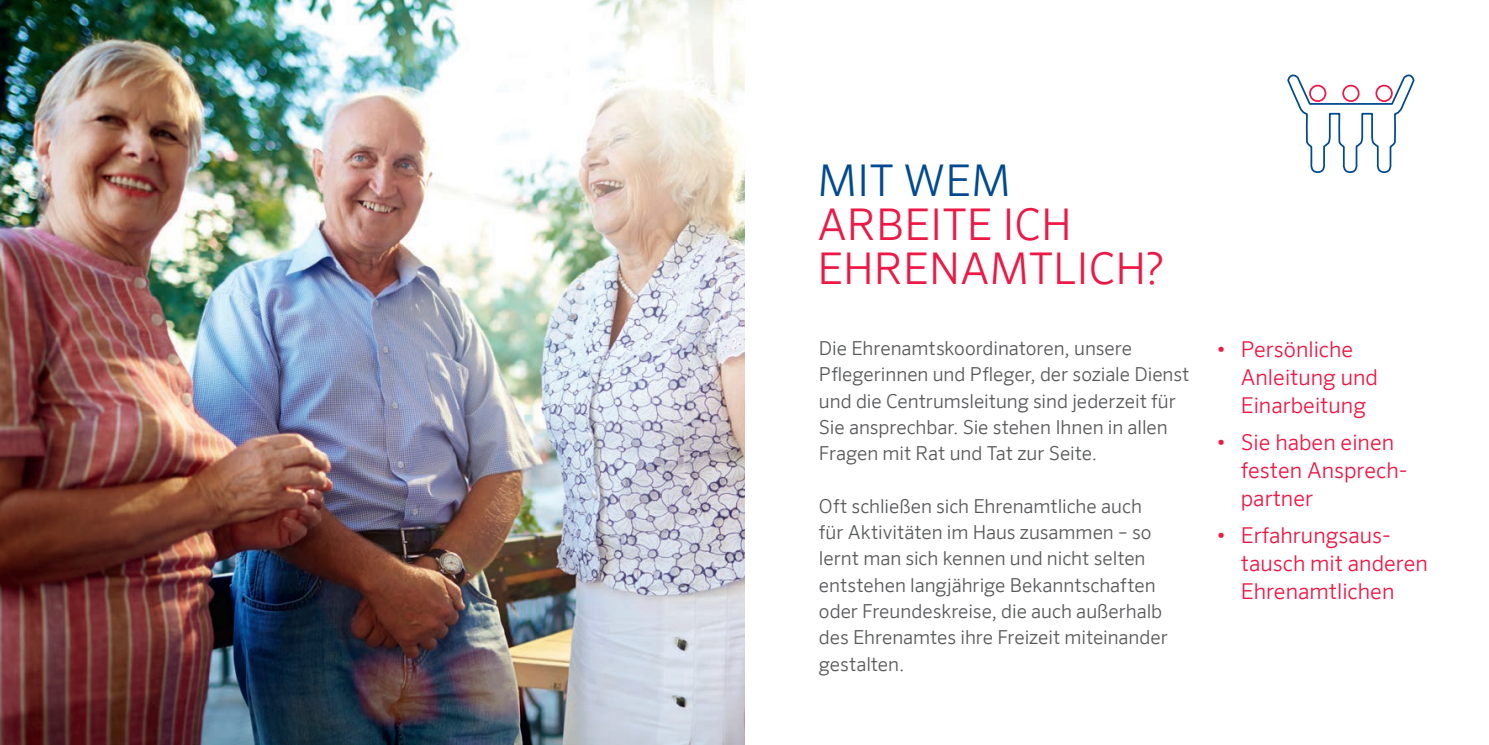
<style>
.page{position:relative;width:1489px;height:745px;background:#fff}
.page>*{position:absolute;margin:0;border:0;box-sizing:border-box;transform-origin:0 0}
.t1{font:300 43.75px/43.8px "Sero Offc Pro";color:#ed1845}
.t2{font:300 43.75px "Sero Offc Pro";color:#014990}
.t3{font:300 21.88px/28px "Sero Offc Pro";color:#ed1845}
.t4{font:300 19.25px/26.2px "Sero Offc Pro";letter-spacing:-.005em;color:#57585a}
</style>
<div class="page">
<img style="left:0;top:0;width:744px;height:744px">
<svg style="left:1287px;top:74px;width:128px;height:99px"></svg>
<div style="left:1308px;top:85px;width:18px;height:17px;border:2px solid #ed1845;border-radius:50%"></div>
<div style="left:1342px;top:85px;width:17px;height:17px;border:2px solid #ed1845;border-radius:50%"></div>
<div style="left:1375px;top:85px;width:17px;height:17px;border:2px solid #ed1845;border-radius:50%"></div>
<h1 class="t2" style="left:817px;top:155px;width:195px">MIT WEM</h1>
<h1 class="t1" style="left:817px;top:202px;width:349px">ARBEITE ICH<br>EHRENAMTLICH?</h1>
<p class="t4" style="left:819px;top:335px;width:372px">Die Ehrenamtskoordinatoren, unsere Pflegerinnen und Pfleger, der soziale Dienst und die Centrumsleitung sind jederzeit für Sie ansprechbar. Sie stehen Ihnen in allen Fragen mit Rat und Tat zur Seite.</p>
<p class="t4" style="left:819px;top:492px;width:350px">Oft schließen sich Ehrenamtliche auch für Aktivitäten im Haus zusammen – so lernt man sich kennen und nicht selten entstehen langjährige Bekanntschaften oder Freundeskreise, die auch außerhalb des Ehrenamtes ihre Freizeit miteinander gestalten.</p>
<p class="t3" style="left:1240px;top:335px;width:139px;text-indent:-25px">• Persönliche<br>Anleitung und<br>Einarbeitung</p>
<p class="t3" style="left:1240px;top:428px;width:168px;text-indent:-25px">• Sie haben einen festen Ansprech&shy;partner</p>
<p class="t3" style="left:1240px;top:520px;width:189px;text-indent:-25px">• Erfahrungsaus&shy;tausch mit anderen<br>Ehrenamtlichen</p>
</div>
